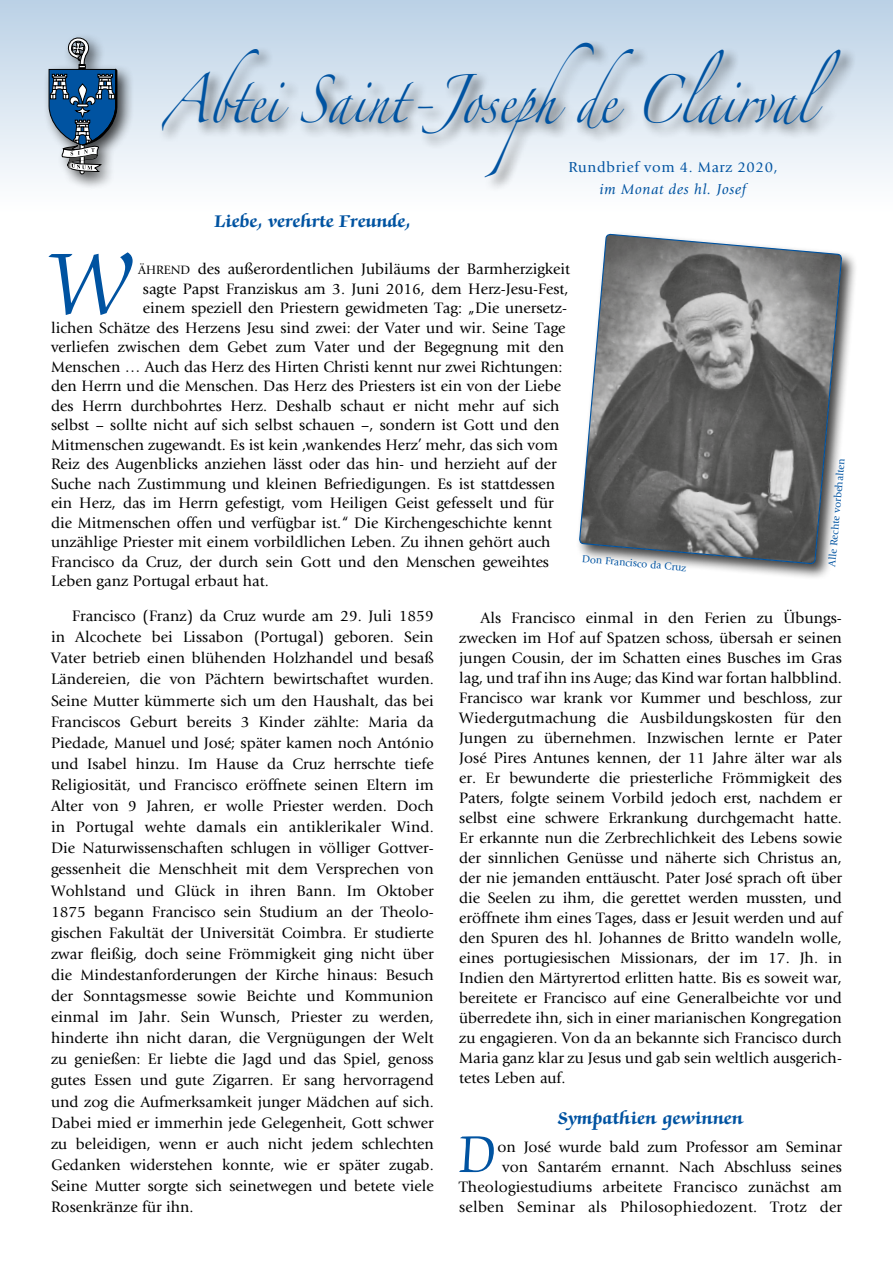
<style>
.page{position:relative;width:893px;height:1263px;background:#fff}
.page>*{position:absolute;margin:0;border:0;box-sizing:border-box;transform-origin:0 0}
.t1{font:100.2px "Zapf Chancery Std";color:#0053a1;scale:.91 1}
.t2{font:60px "Zapf Chancery Std";color:#0053a1;scale:.91 1}
.t3{font:43.2px "Zapfino";color:#0053a1;scale:.79 1}
.t4{font:700 19.5px "Zapf Chancery Std";letter-spacing:.01em;color:#0053a1}
.t5{font:15.75px/21.1px "Giovanni";color:#000;text-align:justify}
.t6{font:15px "Giovanni";letter-spacing:.045em;color:#0053a1}
.t7{font:italic 15px "Giovanni";letter-spacing:.045em;color:#0053a1}
.t8{font:10.5px "Giovanni";color:#0053a1}
.s1{font-family:"Giovanni Book SC800";font-size:12.6px}
</style>
<div class="page">
<div style="left:0;top:0;width:893px;height:213px;background:linear-gradient(to bottom,#bbd1e6,#fff)"></div>
<div style="left:159px;top:39px;width:697px;height:154px;background:#000;opacity:.75"></div>
<div style="left:43px;top:33px;width:91px;height:158px;background:#000;opacity:.75"></div>
<svg style="left:49px;top:38px;width:68px;height:136px;background:#6885a1"></svg>
<div style="left:576px;top:230px;width:282px;height:350px;background:#000;opacity:.75"></div>
<svg style="left:578px;top:233px;width:265px;height:332px;background:#828384"></svg>
<h3 class="t3" style="left:163px;top:82px;width:859px">Abtei Saint-Josephde Clairval</h3>
<p class="t6" style="left:568px;top:158px;width:211px">Rundbrief vom 4. Marz 2020,</p>
<p class="t7" style="left:599px;top:181px;width:148px">im Monat des hl. Josef</p>
<p class="t4" style="left:214px;top:211px;width:198px">Liebe, verehrte Freunde,</p>
<h1 class="t1" style="left:51px;top:232px;width:90px">W</h1>
<p class="t5" style="left:138px;top:259px;width:433px"><span class="s1">ÄHREND</span> des außerordentlichen Jubiläums der Barmherzigkeit</p>
<p class="t5" style="left:143px;top:278px;width:427px">sagte Papst Franziskus am 3. Juni 2016, dem Herz-Jesu-Fest,</p>
<p class="t5" style="left:143px;top:298px;width:426px">einem speziell den Priestern gewidmeten Tag: „Die unersetz-</p>
<p class="t5" style="left:51px;top:317px;width:516px">lichen Schätze des Herzens Jesu sind zwei: der Vater und wir. Seine Tage</p>
<p class="t5" style="left:51px;top:337px;width:514px">verliefen zwischen dem Gebet zum Vater und der Begegnung mit den</p>
<p class="t5" style="left:51px;top:356px;width:513px">Menschen … Auch das Herz des Hirten Christi kennt nur zwei Richtungen:</p>
<p class="t5" style="left:51px;top:376px;width:511px">den Herrn und die Menschen. Das Herz des Priesters ist ein von der Liebe</p>
<p class="t5" style="left:51px;top:395px;width:510px">des Herrn durchbohrtes Herz. Deshalb schaut er nicht mehr auf sich</p>
<p class="t5" style="left:51px;top:415px;width:510px">selbst – sollte nicht auf sich selbst schauen –, sondern ist Gott und den</p>
<p class="t5" style="left:51px;top:434px;width:509px">Mitmenschen zugewandt. Es ist kein ‚wankendes Herz’ mehr, das sich vom</p>
<p class="t5" style="left:51px;top:454px;width:507px">Reiz des Augenblicks anziehen lässt oder das hin- und herzieht auf der</p>
<p class="t5" style="left:51px;top:473px;width:506px">Suche nach Zustimmung und kleinen Befriedigungen. Es ist stattdessen</p>
<p class="t5" style="left:51px;top:493px;width:504px">ein Herz, das im Herrn gefestigt, vom Heiligen Geist gefesselt und für</p>
<p class="t5" style="left:51px;top:512px;width:503px">die Mitmenschen offen und verfügbar ist.“ Die Kirchengeschichte kennt</p>
<p class="t5" style="left:51px;top:532px;width:501px">unzählige Priester mit einem vorbildlichen Leben. Zu ihnen gehört auch</p>
<p class="t5" style="left:51px;top:551px;width:500px">Francisco da Cruz, der durch sein Gott und den Menschen geweihtes</p>
<p class="t5" style="left:51px;top:571px;width:219px">Leben ganz Portugal erbaut hat.</p>
<p class="t5" style="left:459px;top:608px;width:384px;line-height:20px;text-indent:21px">Als Francisco einmal in den Ferien zu Übungs&shy;zwecken im Hof auf Spatzen schoss, übersah er seinen jungen Cousin, der im Schatten eines Busches im Gras lag, und traf ihn ins Auge; das Kind war fortan halbblind.<br>Francisco war krank vor Kummer und beschloss, zur Wiedergutmachung die Ausbildungskosten für den Jungen zu übernehmen. Inzwischen lernte er Pater José Pires Antunes kennen, der 11 Jahre älter war als er. Er bewunderte die priesterliche Frömmigkeit des Paters, folgte seinem Vorbild jedoch erst, nachdem er selbst eine schwere Erkrankung durchgemacht hatte.<br>Er erkannte nun die Zerbrechlichkeit des Lebens sowie der sinnlichen Genüsse und näherte sich Christus an, der nie jemanden enttäuscht. Pater José sprach oft über die Seelen zu ihm, die gerettet werden mussten, und eröffnete ihm eines Tages, dass er Jesuit werden und auf den Spuren des hl. Johannes de Britto wandeln wolle, eines portugiesischen Missionars, der im 17. Jh. in Indien den Märtyrertod erlitten hatte. Bis es soweit war, bereitete er Francisco auf eine Generalbeichte vor und überredete ihn, sich in einer marianischen Kongregation zu engagieren. Von da an bekannte sich Francisco durch Maria ganz klar zu Jesus und gab sein weltlich ausgerich&shy;tetes Leben auf.</p>
<p class="t4" style="left:558px;top:1108px;width:186px">Sympathien gewinnen</p>
<h2 class="t2" style="left:459px;top:1123px;width:41px">D</h2>
<p class="t8" style="left:826px;top:566px;width:110px;rotate:-85deg">Alle Rechte vorbehalten</p>
<p class="t8" style="left:582px;top:552px;width:106px;rotate:5deg">Don Francisco da Cruz</p>
<p class="t5" style="left:51px;top:605px;width:384px;text-indent:21px">Francisco (Franz) da Cruz wurde am 29. Juli 1859 in Alcochete bei Lissabon (Portugal) geboren. Sein Vater betrieb einen blühenden Holzhandel und besaß Ländereien, die von Pächtern bewirtschaftet wurden.<br>Seine Mutter kümmerte sich um den Haushalt, das bei Franciscos Geburt bereits 3 Kinder zählte: Maria da Piedade, Manuel und José; später kamen noch António und Isabel hinzu. Im Hause da Cruz herrschte tiefe Religiosität, und Francisco eröffnete seinen Eltern im Alter von 9 Jahren, er wolle Priester werden. Doch in Portugal wehte damals ein antiklerikaler Wind.<br>Die Naturwissenschaften schlugen in völliger Gottver&shy;gessenheit die Menschheit mit dem Versprechen von Wohlstand und Glück in ihren Bann. Im Oktober 1875 begann Francisco sein Studium an der Theolo&shy;gischen Fakultät der Universität Coimbra. Er studierte zwar fleißig, doch seine Frömmigkeit ging nicht über die Mindestanforderungen der Kirche hinaus: Besuch der Sonntagsmesse sowie Beichte und Kommunion einmal im Jahr. Sein Wunsch, Priester zu werden, hinderte ihn nicht daran, die Vergnügungen der Welt zu genießen: Er liebte die Jagd und das Spiel, genoss gutes Essen und gute Zigarren. Er sang hervorragend und zog die Aufmerksamkeit junger Mädchen auf sich.<br>Dabei mied er immerhin jede Gelegenheit, Gott schwer zu beleidigen, wenn er auch nicht jedem schlechten Gedanken widerstehen konnte, wie er später zugab.<br>Seine Mutter sorgte sich seinetwegen und betete viele Rosenkränze für ihn.</p>
<p class="t5" style="left:459px;top:1137px;width:384px;line-height:19.8px;text-align:right">on José wurde bald zum Professor am Seminar<br>von Santarém ernannt. Nach Abschluss seines Theologiestudiums arbeitete Francisco zunächst am selben Seminar als Philosophiedozent. Trotz der</p>
</div>
